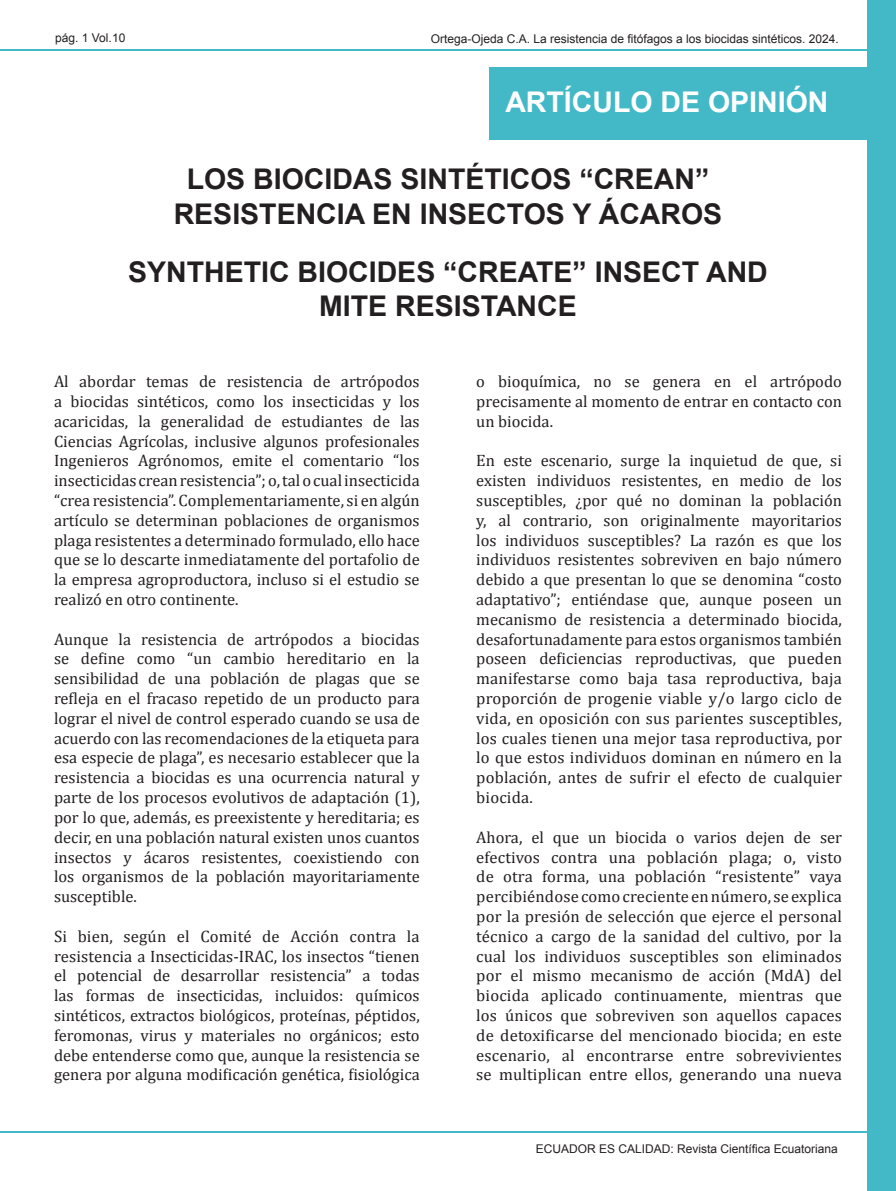
<style>
.page{position:relative;width:896px;height:1191px;background:#fff}
.page>*{position:absolute;margin:0;border:0;box-sizing:border-box;transform-origin:0 0}
.t1{font:700 28.5px/34.2px "Arial";color:#231f20;text-align:center}
.t2{font:700 28.5px "Arial";color:#fff}
.t3{font:16.5px/19.8px "Cambria";color:#231f20;text-align:justify}
.t4{font:12px "Arial";color:#231f20}
</style>
<div class="page">
<div style="left:868px;top:0;width:28px;height:1191px;background:#43b9c7"></div>
<hr style="left:0;top:49px;width:893px;height:2px;background:#43b9c7">
<hr style="left:0;top:1131px;width:893px;height:2px;background:#43b9c7">
<div style="left:490px;top:67px;width:378px;height:73px;background:#43b9c7"></div>
<p class="t4" style="left:55px;top:30px;width:72px">pág. 1 Vol.10</p>
<p class="t4" style="left:431px;top:30px;width:410px">Ortega-Ojeda C.A. La resistencia de fitófagos a los biocidas sintéticos. 2024.</p>
<p class="t2" style="left:505px;top:83px;width:325px">ARTÍCULO DE OPINIÓN</p>
<p class="t1" style="left:174px;top:163px;width:550px">LOS BIOCIDAS SINTÉTICOS “CREAN”<br>RESISTENCIA EN INSECTOS Y ÁCAROS</p>
<p class="t1" style="left:128px;top:256px;width:641px">SYNTHETIC BIOCIDES “CREATE” INSECT AND<br>MITE RESISTANCE</p>
<p class="t3" style="left:54px;top:372px;width:367px">Al abordar temas de resistencia de artrópodos a biocidas sintéticos, como los insecticidas y los acaricidas, la generalidad de estudiantes de las Ciencias Agrícolas, inclusive algunos profesionales Ingenieros Agrónomos, emite el comentario “los insecticidas crean resistencia”; o, tal o cual insecticida “crea resistencia”. Complementariamente, si en algún artículo se determinan poblaciones de organismos plaga resistentes a determinado formulado, ello hace que se lo descarte inmediatamente del portafolio de la empresa agroproductora, incluso si el estudio se realizó en otro continente.</p>
<p class="t3" style="left:54px;top:629px;width:367px">Aunque la resistencia de artrópodos a biocidas se define como “un cambio hereditario en la sensibilidad de una población de plagas que se refleja en el fracaso repetido de un producto para lograr el nivel de control esperado cuando se usa de acuerdo con las recomendaciones de la etiqueta para esa especie de plaga”, es necesario establecer que la resistencia a biocidas es una ocurrencia natural y parte de los procesos evolutivos de adaptación (1), por lo que, además, es preexistente y hereditaria; es decir, en una población natural existen unos cuantos insectos y ácaros resistentes, coexistiendo con los organismos de la población mayoritariamente susceptible.</p>
<p class="t3" style="left:54px;top:926px;width:367px">Si bien, según el Comité de Acción contra la resistencia a Insecticidas-IRAC, los insectos “tienen el potencial de desarrollar resistencia” a todas las formas de insecticidas, incluidos: químicos sintéticos, extractos biológicos, proteínas, péptidos, feromonas, virus y materiales no orgánicos; esto debe entenderse como que, aunque la resistencia se genera por alguna modificación genética, fisiológica</p>
<p class="t3" style="left:476px;top:372px;width:367px">o bioquímica, no se genera en el artrópodo precisamente al momento de entrar en contacto con un biocida.</p>
<p class="t3" style="left:476px;top:451px;width:367px">En este escenario, surge la inquietud de que, si existen individuos resistentes, en medio de los susceptibles, ¿por qué no dominan la población y, al contrario, son originalmente mayoritarios los individuos susceptibles? La razón es que los individuos resistentes sobreviven en bajo número debido a que presentan lo que se denomina “costo adaptativo”; entiéndase que, aunque poseen un mecanismo de resistencia a determinado biocida, desafortunadamente para estos organismos también poseen deficiencias reproductivas, que pueden manifestarse como baja tasa reproductiva, baja proporción de progenie viable y/o largo ciclo de vida, en oposición con sus parientes susceptibles, los cuales tienen una mejor tasa reproductiva, por lo que estos individuos dominan en número en la población, antes de sufrir el efecto de cualquier biocida.</p>
<p class="t3" style="left:476px;top:827px;width:367px">Ahora, el que un biocida o varios dejen de ser efectivos contra una población plaga; o, visto de otra forma, una población “resistente” vaya percibiéndose como creciente en número, se explica por la presión de selección que ejerce el personal técnico a cargo de la sanidad del cultivo, por la cual los individuos susceptibles son eliminados por el mismo mecanismo de acción (MdA) del biocida aplicado continuamente, mientras que los únicos que sobreviven son aquellos capaces de detoxificarse del mencionado biocida; en este escenario, al encontrarse entre sobrevivientes se multiplican entre ellos, generando una nueva</p>
<p class="t4" style="left:536px;top:1141px;width:304px">ECUADOR ES CALIDAD: Revista Científica Ecuatoriana</p>
</div>
